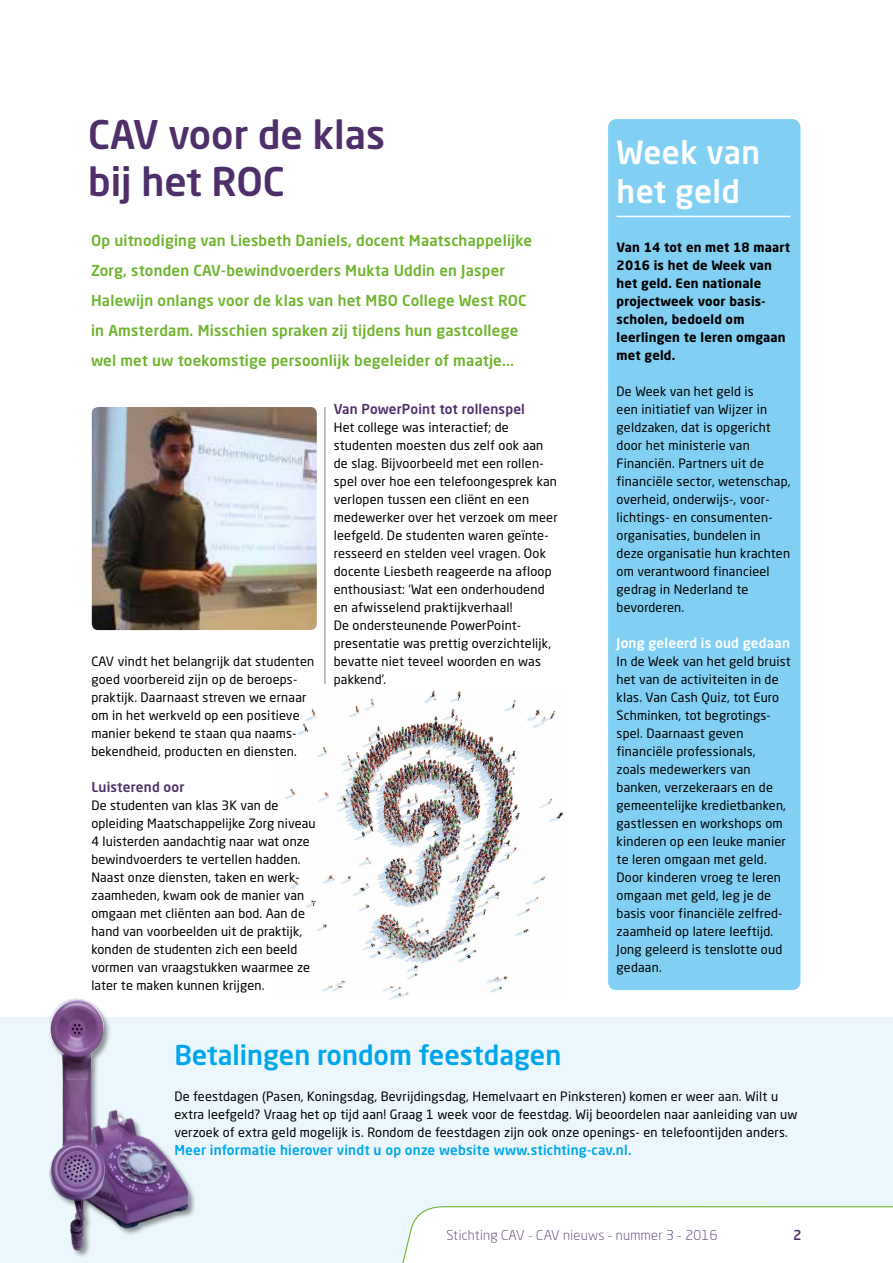
<style>
.page{position:relative;width:893px;height:1263px;background:#fff}
.page>*{position:absolute;margin:0;border:0;box-sizing:border-box;transform-origin:0 0}
.t1{font:500 39px/46.8px "Neo Sans Std";color:#4e2f69}
.t2{font:500 31.5px/39px "Neo Sans Std";letter-spacing:.015em;color:#fff}
.t3{font:500 27px "Neo Sans Std";color:#00a6eb}
.t4{font:500 15px/30px "Neo Sans Std";letter-spacing:.015em;color:#6fb42d}
.t5{font:500 13.5px "Neo Sans Std";letter-spacing:.015em;color:#00a6eb}
.t6{font:500 13.5px "Neo Sans Std";letter-spacing:.015em;color:#4e2f69}
.t7{font:300 13.5px "Neo Sans Std";letter-spacing:.02em;color:#4d3069}
.t8{font:500 13.5px "Neo Sans Std";letter-spacing:.015em;color:#fff}
.t9{font:500 13.5px "Neo Sans Std";color:#4d3069}
.t10{font:12.75px/18px "Neo Sans Std";letter-spacing:.015em;color:#000}
.t11{font:700 12.75px/18px "Neo Sans Std";letter-spacing:.015em;color:#000}
</style>
<div class="page">
<img style="left:285px;top:691px;width:278px;height:309px">
<div style="left:0;top:1017px;width:893px;height:246px;background:#ebf7fd"></div>
<hr style="left:325px;top:407px;width:1px;height:277px;background:#818084">
<img style="left:92px;top:407px;width:225px;height:223px">
<div style="left:608px;top:119px;width:192px;height:871px;background:#81d0f4;border-radius:9px"></div>
<hr style="left:617px;top:216px;width:174px;height:1px;background:#fff">
<img style="left:49px;top:998px;width:146px;height:259px">
<div style="left:402px;top:1206px;width:491px;height:57px;background:#fff"></div>
<h1 class="t1" style="left:88px;top:110px;width:298px">CAV voor de klas bij het ROC</h1>
<p class="t4" style="left:91px;top:225px;width:442px">Op uitnodiging van Liesbeth Daniels, docent Maatschappelijke Zorg, stonden CAV-bewindvoerders Mukta Uddin en Jasper Halewijn onlangs voor de klas van het MBO College West ROC in Amsterdam. Misschien spraken zij tijdens hun gastcollege wel met uw toekomstige persoonlijk begeleider of maatje...</p>
<p class="t10" style="left:91px;top:652px;width:224px">CAV vindt het belangrijk dat studenten goed voorbereid zijn op de beroeps&shy;praktijk. Daarnaast streven we ernaar om in het werkveld op een positieve manier bekend te staan qua naams&shy;bekendheid, producten en diensten.</p>
<p class="t6" style="left:91px;top:779px;width:95px">Luisterend oor</p>
<p class="t10" style="left:91px;top:796px;width:226px">De studenten van klas 3K van de opleiding Maatschappelijke Zorg niveau 4 luisterden aandachtig naar wat onze bewindvoerders te vertellen hadden.<br>Naast onze diensten, taken en werk&shy;zaamheden, kwam ook de manier van omgaan met cliënten aan bod. Aan de hand van voorbeelden uit de praktijk, konden de studenten zich een beeld vormen van vraagstukken waarmee ze later te maken kunnen krijgen.</p>
<p class="t6" style="left:334px;top:401px;width:193px">Van PowerPoint tot rollenspel</p>
<p class="t10" style="left:334px;top:418px;width:225px">Het college was interactief; de studenten moesten dus zelf ook aan de slag. Bijvoorbeeld met een rollen&shy;spel over hoe een telefoongesprek kan verlopen tussen een cliënt en een medewerker over het verzoek om meer leefgeld. De studenten waren geïnte&shy;resseerd en stelden veel vragen. Ook docente Liesbeth reageerde na afloop enthousiast: ‘Wat een onderhoudend en afwisselend praktijkverhaal!<br>De ondersteunende PowerPoint&shy;presentatie was prettig overzichtelijk, bevatte niet teveel woorden en was pakkend’.</p>
<h2 class="t2" style="left:617px;top:132px;width:145px">Week van het geld</h2>
<p class="t11" style="left:617px;top:238px;width:175px">Van 14 tot en met 18 maart<br>2016 is het de Week van het geld. Een nationale projectweek voor basis&shy;scholen, bedoeld om leerlingen te leren omgaan met geld.</p>
<p class="t10" style="left:617px;top:382px;width:175px">De Week van het geld is<br>een initiatief van Wijzer in geldzaken, dat is opgericht door het ministerie van<br>Financiën. Partners uit de financiële sector, wetenschap, overheid, onderwijs-, voor&shy;lichtings- en consumenten&shy;organisaties, bundelen in deze organisatie hun krachten om verantwoord financieel gedrag in Nederland te bevorderen.</p>
<p class="t8" style="left:617px;top:635px;width:175px">Jong geleerd is oud gedaan</p>
<p class="t10" style="left:617px;top:652px;width:175px">In de Week van het geld bruist het van de activiteiten in de klas. Van Cash Quiz, tot Euro<br>Schminken, tot begrotings&shy;spel. Daarnaast geven financiële professionals,<br>zoals medewerkers van banken, verzekeraars en de gemeentelijke kredietbanken, gastlessen en workshops om kinderen op een leuke manier te leren omgaan met geld.<br>Door kinderen vroeg te leren omgaan met geld, leg je de basis voor financiële zelfred&shy;zaamheid op latere leeftijd.<br>Jong geleerd is tenslotte oud gedaan.</p>
<h3 class="t3" style="left:174px;top:1038px;width:389px">Betalingen rondom feestdagen</h3>
<p class="t10" style="left:174px;top:1087px;width:625px">De feestdagen (Pasen, Koningsdag, Bevrijdingsdag, Hemelvaart en Pinksteren) komen er weer aan. Wilt u extra leefgeld? Vraag het op tijd aan! Graag 1 week voor de feestdag. Wij beoordelen naar aanleiding van uw verzoek of extra geld mogelijk is. Rondom de feestdagen zijn ook onze openings- en telefoontijden anders.</p>
<p class="t5" style="left:174px;top:1141px;width:459px">Meer informatie hierover vindt u op onze website www.stichting-cav.nl.</p>
<p class="t7" style="left:446px;top:1227px;width:272px">Stichting CAV - CAV nieuws - nummer 3 - 2016</p>
<p class="t9" style="left:793px;top:1226px;width:10px">2</p>
</div>
